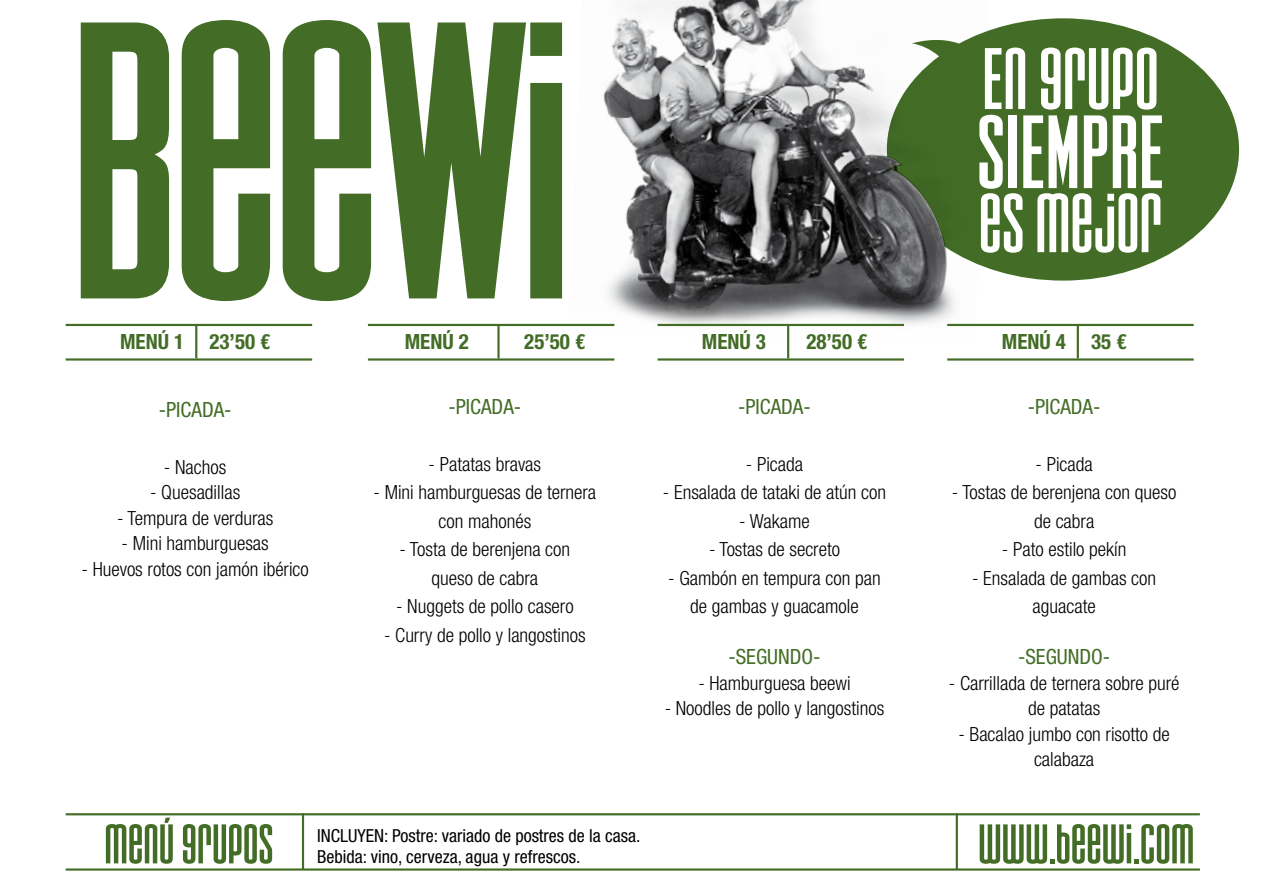
<style>
.page{position:relative;width:1263px;height:893px;background:#fff}
.page>*{position:absolute;margin:0;border:0;box-sizing:border-box;transform-origin:0 0}
.t1{font:422.55px "Los Alamos Pro Fat Man";color:#436d26}
.t2{font:111.3px "Los Alamos Pro Fat Man";letter-spacing:.02em;color:#fff}
.t3{font:93.3px "Los Alamos Pro Fat Man";letter-spacing:.02em;color:#fff}
.t4{font:89.4px "Los Alamos Pro Fat Man";letter-spacing:.02em;color:#fff}
.t5{font:59.7px "Los Alamos Pro Fat Man";letter-spacing:.02em;color:#436d26}
.t6{font:condensed 21px "Helvetica Neue LT Std";color:#436d26}
.t7{font:700 condensed 21px "Helvetica Neue LT Std";color:#436d26}
.t8{font:300 condensed 19.5px/28.5px "Helvetica Neue LT Std";color:#000;text-align:center}
.t9{font:condensed 18px/21px "Helvetica Neue LT Std";color:#000}
</style>
<div class="page">
<svg style="left:989px;top:18px;width:250px;height:263px;fill:#436d26"></svg>
<img style="left:568px;top:0;width:421px;height:342px">
<hr style="left:66px;top:813px;width:1134px;height:2px;background:#436d26">
<hr style="left:66px;top:868px;width:1134px;height:3px;background:#436d26">
<hr style="left:66px;top:358px;width:246px;height:3px;background:#436d26">
<hr style="left:368px;top:358px;width:246px;height:3px;background:#436d26">
<hr style="left:657px;top:358px;width:247px;height:3px;background:#436d26">
<hr style="left:947px;top:358px;width:247px;height:3px;background:#436d26">
<hr style="left:195px;top:326px;width:2px;height:32px;background:#436d26">
<hr style="left:302px;top:813px;width:2px;height:56px;background:#436d26">
<hr style="left:956px;top:813px;width:2px;height:56px;background:#436d26">
<hr style="left:497px;top:326px;width:3px;height:32px;background:#436d26">
<hr style="left:787px;top:326px;width:2px;height:32px;background:#436d26">
<hr style="left:1077px;top:326px;width:2px;height:32px;background:#436d26">
<hr style="left:66px;top:324px;width:246px;height:2px;background:#436d26">
<hr style="left:368px;top:324px;width:246px;height:2px;background:#436d26">
<hr style="left:657px;top:324px;width:247px;height:2px;background:#436d26">
<hr style="left:947px;top:324px;width:247px;height:2px;background:#436d26">
<h1 class="t1" style="left:72px;top:-89px;width:498px">BEEWI</h1>
<h3 class="t3" style="left:983px;top:24px;width:176px">EN GRUPO</h3>
<h2 class="t2" style="left:978px;top:86px;width:186px">SIEMPRE</h2>
<h3 class="t4" style="left:979px;top:170px;width:183px">ES MEJOR</h3>
<p class="t7" style="left:120px;top:329px;width:152px">MENÚ 1 23’50 €</p>
<p class="t7" style="left:405px;top:329px;width:66px">MENÚ 2</p>
<p class="t7" style="left:524px;top:329px;width:62px">25’50 €</p>
<p class="t7" style="left:702px;top:329px;width:66px">MENÚ 3</p>
<p class="t7" style="left:806px;top:329px;width:62px">28’50 €</p>
<p class="t7" style="left:1002px;top:329px;width:126px">MENÚ 4 35 €</p>
<p class="t6" style="left:159px;top:397px;width:74px">-PICADA-</p>
<p class="t6" style="left:448px;top:394px;width:74px">-PICADA-</p>
<p class="t6" style="left:738px;top:394px;width:74px">-PICADA-</p>
<p class="t6" style="left:1028px;top:394px;width:74px">-PICADA-</p>
<p class="t8" style="left:164px;top:453px;width:64px">- Nachos</p>
<p class="t8" style="left:150px;top:478px;width:92px">- Quesadillas</p>
<p class="t8" style="left:117px;top:504px;width:158px">- Tempura de verduras</p>
<p class="t8" style="left:122px;top:529px;width:149px">- Mini hamburguesas</p>
<p class="t8" style="left:82px;top:555px;width:229px">- Huevos rotos con jamón ibérico</p>
<p class="t8" style="left:428px;top:450px;width:114px">- Patatas bravas</p>
<p class="t8" style="left:373px;top:478px;width:224px">- Mini hamburguesas de ternera con mahonés</p>
<p class="t8" style="left:399px;top:535px;width:172px">- Tosta de berenjena con queso de cabra</p>
<p class="t8" style="left:396px;top:592px;width:179px">- Nuggets de pollo casero</p>
<p class="t8" style="left:384px;top:621px;width:203px">- Curry de pollo y langostinos</p>
<p class="t8" style="left:746px;top:450px;width:59px">- Picada</p>
<p class="t8" style="left:663px;top:478px;width:225px">- Ensalada de tataki de atún con</p>
<p class="t8" style="left:739px;top:507px;width:72px">- Wakame</p>
<p class="t8" style="left:709px;top:535px;width:133px">- Tostas de secreto</p>
<p class="t8" style="left:668px;top:564px;width:214px">- Gambón en tempura con pan de gambas y guacamole</p>
<p class="t6" style="left:728px;top:645px;width:94px">-SEGUNDO-</p>
<p class="t8" style="left:698px;top:669px;width:154px">- Hamburguesa beewi</p>
<p class="t8" style="left:665px;top:694px;width:221px">- Noodles de pollo y langostinos</p>
<p class="t8" style="left:1035px;top:450px;width:59px">- Picada</p>
<p class="t8" style="left:952px;top:478px;width:226px">- Tostas de berenjena con queso de cabra</p>
<p class="t8" style="left:1002px;top:535px;width:126px">- Pato estilo pekín</p>
<p class="t8" style="left:972px;top:564px;width:186px">- Ensalada de gambas con aguacate</p>
<p class="t6" style="left:1018px;top:645px;width:94px">-SEGUNDO-</p>
<p class="t8" style="left:949px;top:670px;width:232px;line-height:25.5px">- Carrillada de ternera sobre puré de patatas</p>
<p class="t8" style="left:958px;top:721px;width:213px;line-height:25.5px">- Bacalao jumbo con risotto de calabaza</p>
<h3 class="t5" style="left:105px;top:809px;width:169px">MENÚ GRUPOS</h3>
<h3 class="t5" style="left:979px;top:809px;width:216px">WWW.BEEWI.COM</h3>
<p class="t9" style="left:317px;top:825px;width:325px">INCLUYEN: Postre: variado de postres de la casa.<br>Bebida: vino, cerveza, agua y refrescos.</p>
</div>
